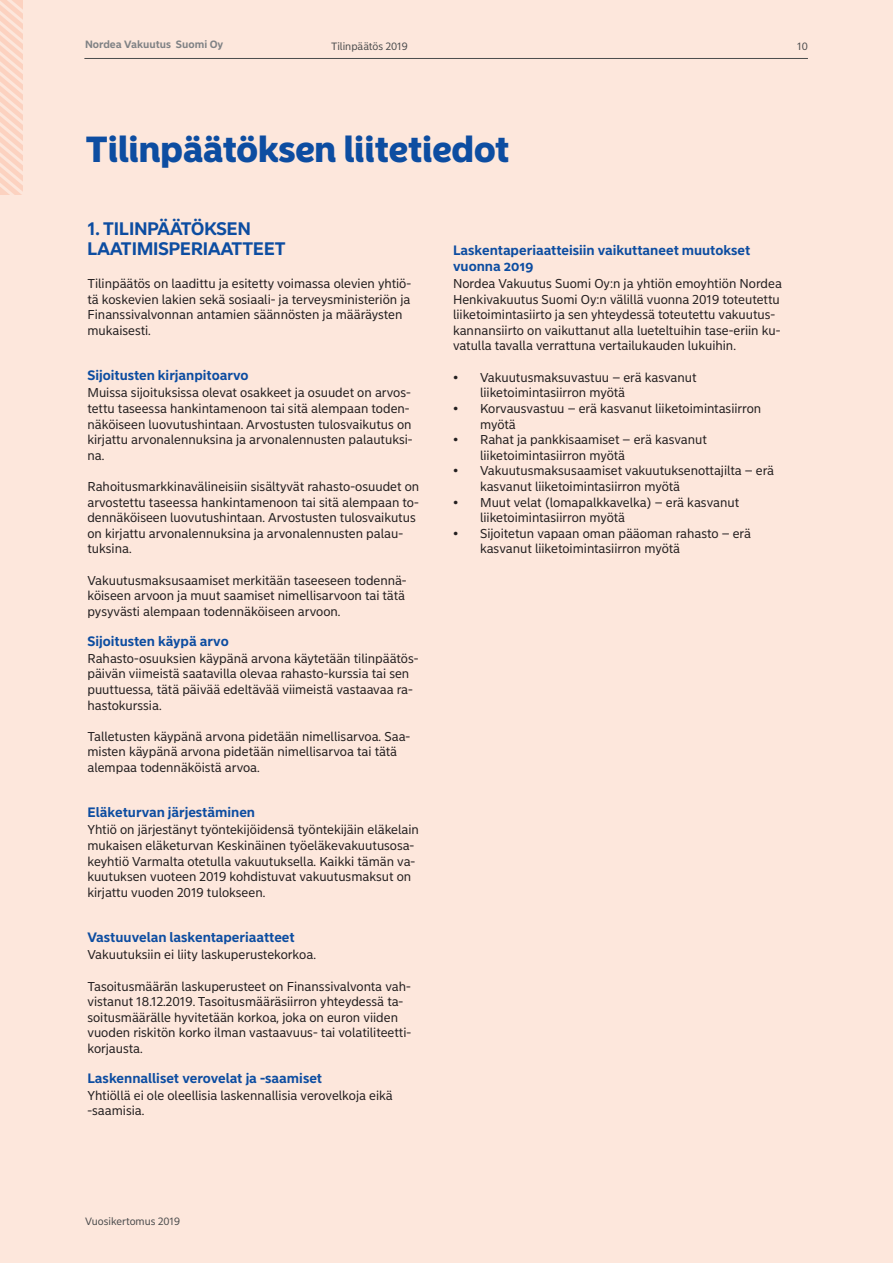
<style>
.page{position:relative;width:893px;height:1263px;background:#fde7dc}
.page>*{position:absolute;margin:0;border:0;box-sizing:border-box;transform-origin:0 0}
.t1{font:900 36px "Nordea Sans Large";color:#0d4da1}
.t2{font:700 18px/19.8px "Nordea Sans Large";color:#0d4da1}
.t3{font:700 13.5px/15.6px "Nordea Sans Small";color:#0d4da1}
.t4{font:12.75px/15.6px "Nordea Sans Small";color:#231f20}
.t5{font:10.5px "Nordea Sans Small";color:#4b4c4d}
.t6{font:700 10.5px "Nordea Sans Small";color:#808285}
</style>
<div class="page">
<hr style="left:84px;top:58px;width:724px;height:1px;background:#4b4c4d">
<svg style="left:0;top:0;width:22px;height:194px"></svg>
<p class="t6" style="left:85px;top:38px;width:140px">Nordea Vakuutus Suomi Oy</p>
<p class="t5" style="left:331px;top:40px;width:78px">Tilinpäätös 2019</p>
<p class="t5" style="left:797px;top:40px;width:12px">10</p>
<h1 class="t1" style="left:86px;top:127px;width:425px">Tilinpäätöksen liitetiedot</h1>
<h2 class="t2" style="left:87px;top:219px;width:200px">1. TILINPÄÄTÖKSEN<br>LAATIMISPERIAATTEET</h2>
<p class="t4" style="left:87px;top:276px;width:325px">Tilinpäätös on laadittu ja esitetty voimassa olevien yhtiö&shy;tä koskevien lakien sekä sosiaali- ja terveysministeriön ja Finanssivalvonnan antamien säännösten ja määräysten mukaisesti.</p>
<p class="t3" style="left:87px;top:368px;width:163px">Sijoitusten kirjanpitoarvo</p>
<p class="t4" style="left:87px;top:385px;width:327px">Muissa sijoituksissa olevat osakkeet ja osuudet on arvos&shy;tettu taseessa hankintamenoon tai sitä alempaan toden&shy;näköiseen luovutushintaan. Arvostusten tulosvaikutus on kirjattu arvonalennuksina ja arvonalennusten palautuksi&shy;na.</p>
<p class="t4" style="left:87px;top:479px;width:333px">Rahoitusmarkkinavälineisiin sisältyvät rahasto-osuudet on arvostettu taseessa hankintamenoon tai sitä alempaan to&shy;dennäköiseen luovutushintaan. Arvostusten tulosvaikutus on kirjattu arvonalennuksina ja arvonalennusten palau&shy;tuksina.</p>
<p class="t4" style="left:87px;top:572px;width:321px">Vakuutusmaksusaamiset merkitään taseeseen todennä&shy;köiseen arvoon ja muut saamiset nimellisarvoon tai tätä pysyvästi alempaan todennäköiseen arvoon.</p>
<p class="t3" style="left:87px;top:633px;width:143px">Sijoitusten käypä arvo</p>
<p class="t4" style="left:87px;top:651px;width:333px">Rahasto-osuuksien käypänä arvona käytetään tilinpäätös&shy;päivän viimeistä saatavilla olevaa rahasto-kurssia tai sen puuttuessa, tätä päivää edeltävää viimeistä vastaavaa ra&shy;hastokurssia.</p>
<p class="t4" style="left:87px;top:729px;width:324px">Talletusten käypänä arvona pidetään nimellisarvoa. Saa&shy;misten käypänä arvona pidetään nimellisarvoa tai tätä alempaa todennäköistä arvoa.</p>
<p class="t3" style="left:87px;top:805px;width:169px">Eläketurvan järjestäminen</p>
<p class="t4" style="left:87px;top:822px;width:333px">Yhtiö on järjestänyt työntekijöidensä työntekijäin eläkelain mukaisen eläketurvan Keskinäinen työeläkevakuutusosa&shy;keyhtiö Varmalta otetulla vakuutuksella. Kaikki tämän va&shy;kuutuksen vuoteen 2019 kohdistuvat vakuutusmaksut on kirjattu vuoden 2019 tulokseen.</p>
<p class="t3" style="left:87px;top:930px;width:209px">Vastuuvelan laskentaperiaatteet</p>
<p class="t4" style="left:87px;top:947px;width:230px">Vakuutuksiin ei liity laskuperustekorkoa.</p>
<p class="t4" style="left:87px;top:978px;width:325px">Tasoitusmäärän laskuperusteet on Finanssivalvonta vah&shy;vistanut 18.12.2019. Tasoitusmääräsiirron yhteydessä ta&shy;soitusmäärälle hyvitetään korkoa, joka on euron viiden vuoden riskitön korko ilman vastaavuus- tai volatiliteetti&shy;korjausta.</p>
<p class="t3" style="left:87px;top:1070px;width:236px">Laskennalliset verovelat ja -saamiset</p>
<p class="t4" style="left:87px;top:1088px;width:307px">Yhtiöllä ei ole oleellisia laskennallisia verovelkoja eikä -saamisia.</p>
<p class="t3" style="left:453px;top:243px;width:299px">Laskentaperiaatteisiin vaikuttaneet muutokset vuonna 2019</p>
<p class="t4" style="left:453px;top:276px;width:330px">Nordea Vakuutus Suomi Oy:n ja yhtiön emoyhtiön Nordea Henkivakuutus Suomi Oy:n välillä vuonna 2019 toteutettu liiketoimintasiirto ja sen yhteydessä toteutettu vakuutus&shy;kannansiirto on vaikuttanut alla lueteltuihin tase-eriin ku&shy;vatulla tavalla verrattuna vertailukauden lukuihin.</p>
<p class="t4" style="left:480px;top:369px;width:218px;text-indent:-27px">• Vakuutusmaksuvastuu – erä kasvanut liiketoimintasiirron myötä</p>
<p class="t4" style="left:480px;top:401px;width:283px;text-indent:-27px">• Korvausvastuu – erä kasvanut liiketoimintasiirron myötä</p>
<p class="t4" style="left:480px;top:432px;width:228px;text-indent:-27px">• Rahat ja pankkisaamiset – erä kasvanut liiketoimintasiirron myötä</p>
<p class="t4" style="left:480px;top:463px;width:296px;text-indent:-27px">• Vakuutusmaksusaamiset vakuutuksenottajilta – erä kasvanut liiketoimintasiirron myötä</p>
<p class="t4" style="left:480px;top:494px;width:261px;text-indent:-27px">• Muut velat (lomapalkkavelka) – erä kasvanut liiketoimintasiirron myötä</p>
<p class="t4" style="left:480px;top:526px;width:272px;text-indent:-27px">• Sijoitetun vapaan oman pääoman rahasto – erä kasvanut liiketoimintasiirron myötä</p>
<p class="t5" style="left:85px;top:1215px;width:97px">Vuosikertomus 2019</p>
</div>
